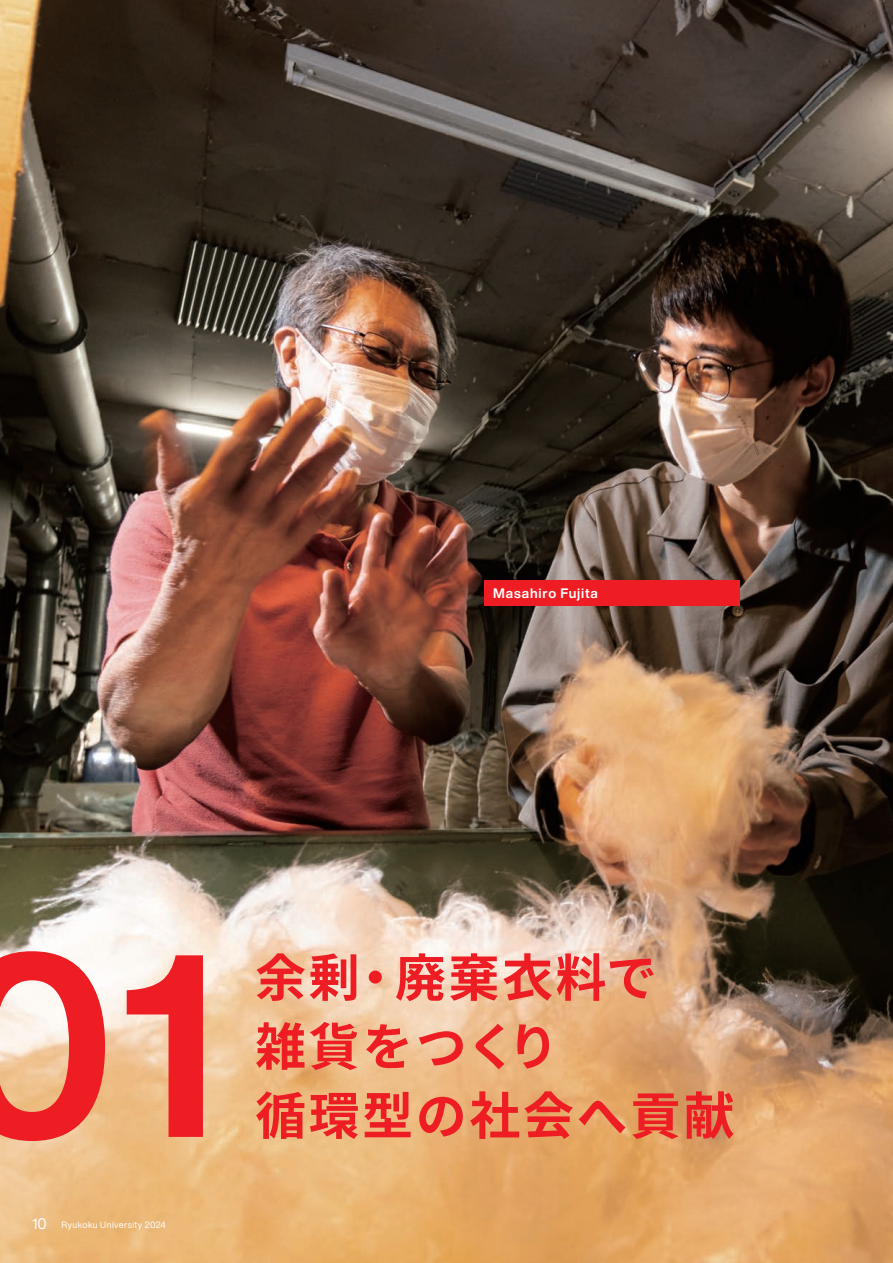
<style>
.page{position:relative;width:893px;height:1263px;background:#fff}
.page>*{position:absolute;margin:0;border:0;box-sizing:border-box;transform-origin:0 0}
.t1{font:700 255px "Helvetica Now Display";color:#ee1d23}
.t2{font:700 51px/69px "Noto Sans CJ Kjp";letter-spacing:.05em;color:#ee1d23}
.t3{font:700 13.5px "Helvetica Now Display";letter-spacing:.065em;color:#fff}
.t4{font:9px "Helvetica Now Display";letter-spacing:.045em;color:#fff}
.s1{font-size:15px}
</style>
<div class="page">
<img style="left:0;top:0;width:893px;height:1263px">
<div style="left:485px;top:580px;width:255px;height:26px;background:#ee1d23"></div>
<p class="t3" style="left:493px;top:584px;width:106px">Masahiro Fujita</p>
<h1 class="t1" style="left:-51px;top:870px;width:271px">01</h1>
<p class="t2" style="left:255px;top:944px;width:481px">余剰・廃棄衣料で<br>雑貨をつくり<br>循環型の社会へ貢献</p>
<p class="t4" style="left:32px;top:1219px;width:135px"><span class="s1">10</span> Ryukoku University 2024</p>
</div>
